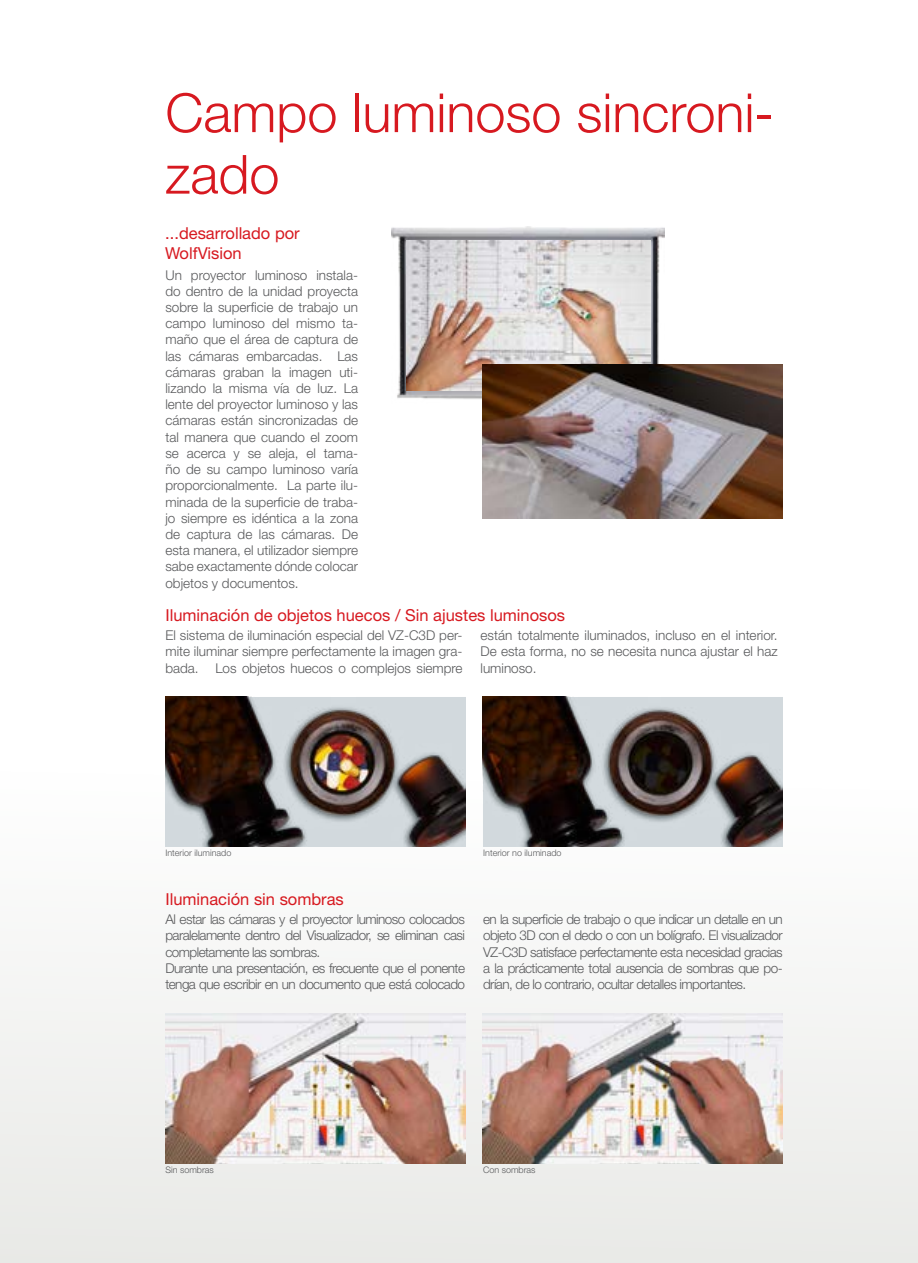
<style>
.page{position:relative;width:918px;height:1263px;background:#fff}
.page>*{position:absolute;margin:0;border:0;box-sizing:border-box;transform-origin:0 0}
.t1{font:300 54px/61.5px "Helvetica Neue LT Pro";color:#d71920}
.t2{font:16.5px/19.8px "Helvetica Neue LT Pro";color:#d71920}
.t3{font:300 13.5px/16.2px "Helvetica Neue LT Pro";letter-spacing:-.04em;color:#58595b;text-align:justify}
.t4{font:300 9px "Helvetica Neue LT Pro";color:#58595b}
</style>
<div class="page">
<div style="left:0;top:671px;width:918px;height:592px;background:linear-gradient(to right,#f4f4f3,#f4f5f3)"></div>
<img style="left:165px;top:697px;width:301px;height:149px">
<img style="left:483px;top:697px;width:300px;height:149px">
<img style="left:483px;top:1013px;width:300px;height:150px">
<img style="left:165px;top:1013px;width:301px;height:150px">
<img style="left:392px;top:226px;width:272px;height:177px">
<img style="left:406px;top:241px;width:245px;height:149px">
<img style="left:483px;top:364px;width:300px;height:155px">
<h1 class="t1" style="left:165px;top:81px;width:611px">Campo luminoso sincroni&shy;zado</h1>
<p class="t2" style="left:165px;top:223px;width:136px">...desarrollado por<br>WolfVision</p>
<p class="t3" style="left:165px;top:266px;width:194px">Un proyector luminoso instala&shy;do dentro de la unidad proyecta sobre la superficie de trabajo un campo luminoso del mismo ta&shy;maño que el área de captura de las cámaras embarcadas. Las cámaras graban la imagen uti&shy;lizando la misma vía de luz. La lente del proyector luminoso y las cámaras están sincronizadas de tal manera que cuando el zoom se acerca y se aleja, el tama&shy;ño de su campo luminoso varía proporcionalmente. La parte ilu&shy;minada de la superficie de traba&shy;jo siempre es idéntica a la zona de captura de las cámaras. De esta manera, el utilizador siempre sabe exactamente dónde colocar objetos y documentos.</p>
<p class="t2" style="left:165px;top:605px;width:401px">Iluminación de objetos huecos / Sin ajustes luminosos</p>
<p class="t3" style="left:165px;top:627px;width:299px">El sistema de iluminación especial del VZ-C3D per&shy;mite iluminar siempre perfectamente la imagen gra&shy;bada. Los objetos huecos o complejos siempre</p>
<p class="t3" style="left:481px;top:627px;width:299px">están totalmente iluminados, incluso en el interior.<br>De esta forma, no se necesita nunca ajustar el haz luminoso.</p>
<p class="t4" style="left:165px;top:847px;width:68px">Interior iluminado</p>
<p class="t4" style="left:483px;top:847px;width:80px">Interior no iluminado</p>
<p class="t2" style="left:165px;top:889px;width:180px">Iluminación sin sombras</p>
<p class="t3" style="left:165px;top:911px;width:301px;text-align:left">Al estar las cámaras y el proyector luminoso colocados paralelamente dentro del Visualizador, se eliminan casi completamente las sombras.<br>Durante una presentación, es frecuente que el ponente tenga que escribir en un documento que está colocado</p>
<p class="t3" style="left:483px;top:911px;width:301px">en la superficie de trabajo o que indicar un detalle en un objeto 3D con el dedo o con un bolígrafo. El visualizador VZ-C3D satisface perfectamente esta necesidad gracias a la prácticamente total ausencia de sombras que po&shy;drían, de lo contrario, ocultar detalles importantes.</p>
<p class="t4" style="left:165px;top:1164px;width:50px">Sin sombras</p>
<p class="t4" style="left:483px;top:1164px;width:54px">Con sombras</p>
</div>
